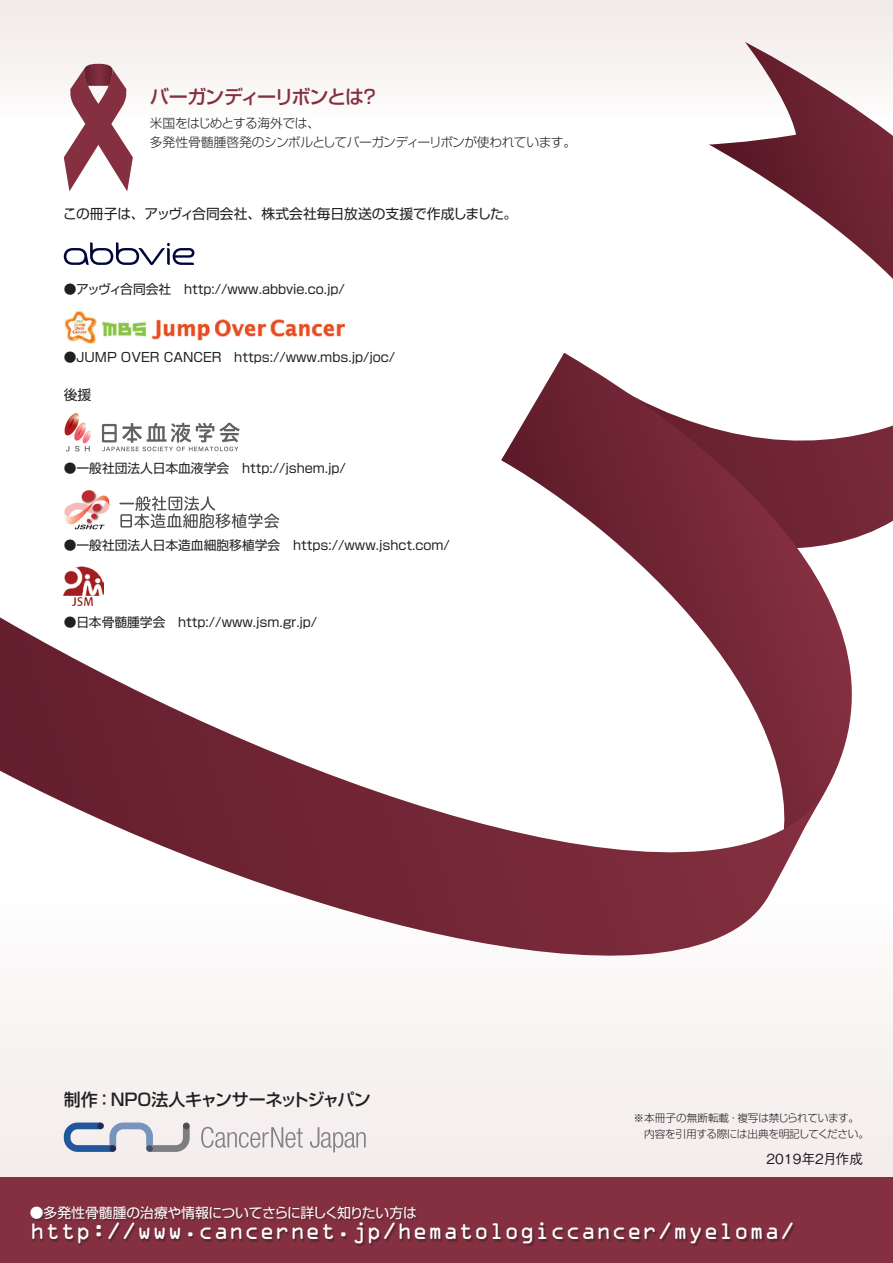
<style>
.page{position:relative;width:893px;height:1263px;background:#fff}
.page>*{position:absolute;margin:0;border:0;box-sizing:border-box;transform-origin:0 0}
.t1{font:21.3px "OCRA Std";color:#fff}
.t2{font:500 19.2px "Shin Go Pro";letter-spacing:-.065em;color:#853041}
.t3{font:500 16.95px "Shin Go Pro";letter-spacing:-.02em;color:#231f20}
.t4{font:13.8px "Shin Go Pro";color:#231f20}
.t5{font:13.8px "Shin Go Pro";letter-spacing:-.01em;color:#fff}
.t6{font:500 13.8px "Gothic BBB Pro";color:#231f20}
.t7{font:12.75px "Shin Go Pro";color:#231f20}
.t8{font:300 12.75px/19.2px "Shin Go Pro";letter-spacing:-.035em;color:#231f20}
.t9{font:300 10.65px/15.9px "Shin Go Pro";letter-spacing:-.03em;color:#231f20}
</style>
<div class="page">
<div style="left:0;top:0;width:893px;height:136px;background:linear-gradient(to right,#f8f4f4,#f5eff0)"></div>
<div style="left:0;top:855px;width:893px;height:408px;background:#f7f2f2"></div>
<div style="left:0;top:1178px;width:893px;height:85px;background:#853041"></div>
<svg style="left:709px;top:42px;width:184px;height:237px"></svg>
<svg style="left:501px;top:353px;width:392px;height:551px"></svg>
<svg style="left:0;top:617px;width:827px;height:339px"></svg>
<svg style="left:64px;top:64px;width:69px;height:127px"></svg>
<div style="left:31px;top:1206px;width:764px;height:40px;background:#231f20;opacity:.5"></div>
<img style="left:64px;top:311px;width:282px;height:33px">
<svg style="left:102px;top:423px;width:138px;height:28px"></svg>
<svg style="left:64px;top:413px;width:27px;height:38px"></svg>
<img style="left:64px;top:566px;width:39px;height:39px">
<svg style="left:120px;top:496px;width:159px;height:32px"></svg>
<svg style="left:64px;top:1122px;width:126px;height:30px"></svg>
<div style="left:97px;top:1122px;width:7px;height:7px;background:#222c4e;border-radius:50%"></div>
<div style="left:109px;top:1145px;width:7px;height:7px;background:#222c4e;border-radius:50%"></div>
<svg style="left:201px;top:1127px;width:102px;height:21px"></svg>
<svg style="left:310px;top:1127px;width:56px;height:25px"></svg>
<svg style="left:64px;top:490px;width:46px;height:39px"></svg>
<svg style="left:64px;top:242px;width:130px;height:23px"></svg>
<h2 class="t2" style="left:150px;top:81px;width:231px">バーガンディーリボンとは？</h2>
<p class="t8" style="left:150px;top:112px;width:428px">米国をはじめとする海外では、<br>多発性骨髄腫啓発のシンボルとしてバーガンディーリボンが使われています。</p>
<p class="t4" style="left:63px;top:202px;width:456px">この冊子は、アッヴィ合同会社、株式会社毎日放送の支援で作成しました。</p>
<p class="t7" style="left:64px;top:279px;width:283px">●アッヴィ合同会社　http://www.abbvie.co.jp/</p>
<p class="t7" style="left:64px;top:347px;width:333px">●JUMP OVER CANCER　https://www.mbs.jp/joc/</p>
<p class="t4" style="left:64px;top:383px;width:29px">後援</p>
<p class="t7" style="left:64px;top:458px;width:284px">●一般社団法人日本血液学会　http://jshem.jp/</p>
<p class="t7" style="left:64px;top:535px;width:388px">●一般社団法人日本造血細胞移植学会　https://www.jshct.com/</p>
<p class="t7" style="left:64px;top:612px;width:255px">●日本骨髄腫学会　http://www.jsm.gr.jp/</p>
<h3 class="t3" style="left:64px;top:1085px;width:309px">制作：NPO法人キャンサーネットジャパン</h3>
<p class="t9" style="left:634px;top:1109px;width:237px">※本冊子の無断転載・複写は禁じられています。　内容を引用する際には出典を明記してください。</p>
<p class="t6" style="left:753px;top:1147px;width:112px">　2019年2月作成</p>
<p class="t5" style="left:30px;top:1201px;width:389px">●多発性骨髄腫の治療や情報についてさらに詳しく知りたい方は</p>
<h1 class="t1" style="left:30px;top:1222px;width:767px">http://www.cancernet.jp/hematologiccancer/myeloma/</h1>
</div>
